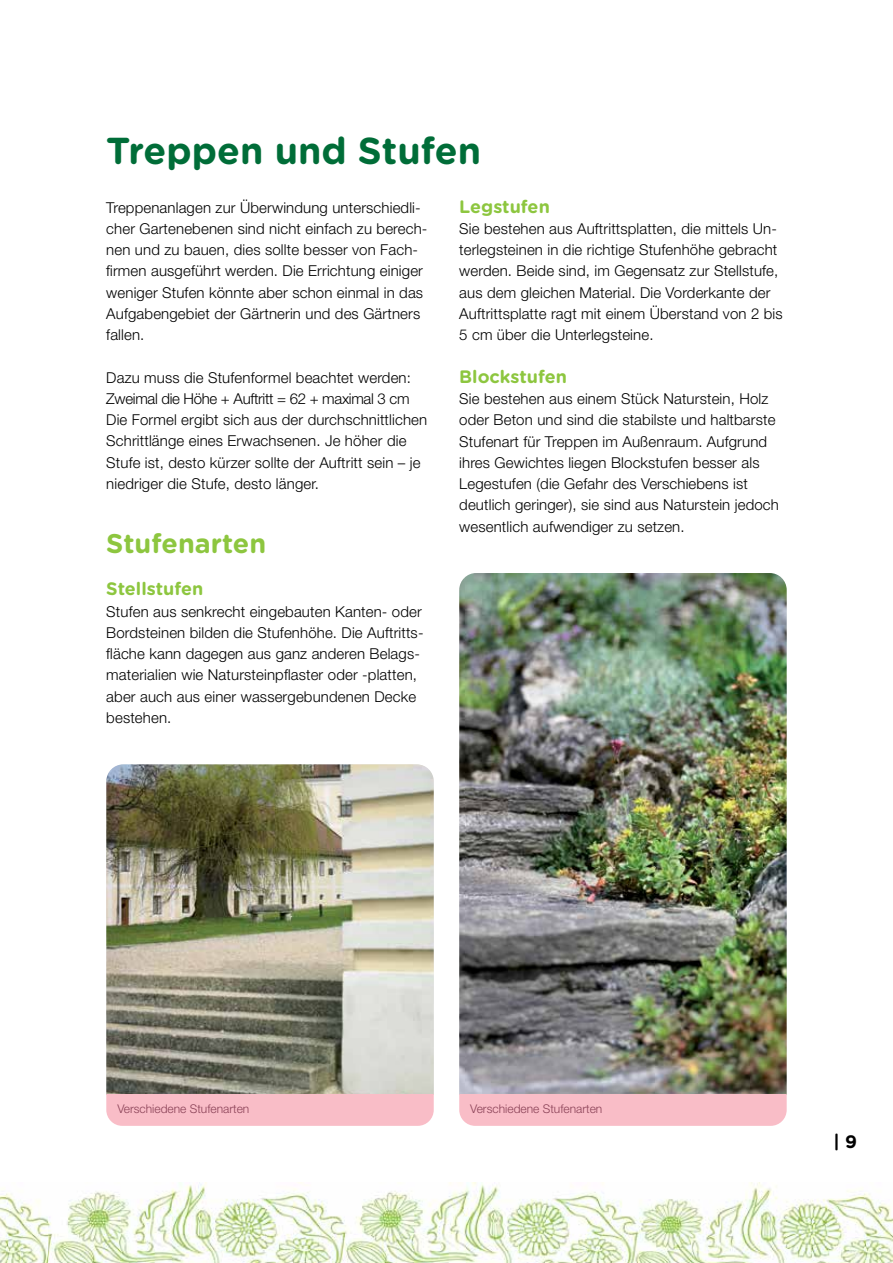
<style>
.page{position:relative;width:893px;height:1263px;background:#fff}
.page>*{position:absolute;margin:0;border:0;box-sizing:border-box;transform-origin:0 0}
.t1{font:700 37.5px "Gotham Rounded";color:#006d38}
.t2{font:700 27px "Gotham Rounded";color:#8dc63f}
.t3{font:700 18px "Gotham Rounded";color:#8dc63f}
.t4{font:700 18px "Gotham Rounded";color:#000}
.t5{font:300 15px/21.3px "Helvetica Neue LT Pro";letter-spacing:.01em;color:#000}
.t6{font:300 12px "Helvetica Neue LT Pro";color:#8b4358}
</style>
<div class="page">
<img style="left:48px;top:1182px;width:845px;height:81px">
<img style="left:0;top:1193px;width:48px;height:70px">
<img style="left:459px;top:573px;width:328px;height:521px">
<div style="left:459px;top:1094px;width:328px;height:32px;background:#f9bdc7"></div>
<img style="left:106px;top:764px;width:328px;height:330px">
<div style="left:106px;top:1094px;width:328px;height:32px;background:#f9bdc7"></div>
<h1 class="t1" style="left:106px;top:124px;width:376px">Treppen und Stufen</h1>
<p class="t5" style="left:106px;top:196px;width:323px">Treppenanlagen zur Überwindung unterschiedli&shy;cher Gartenebenen sind nicht einfach zu berech&shy;nen und zu bauen, dies sollte besser von Fach&shy;firmen ausgeführt werden. Die Errichtung einiger weniger Stufen könnte aber schon einmal in das Aufgabengebiet der Gärtnerin und des Gärtners fallen.</p>
<p class="t5" style="left:106px;top:366px;width:322px">Dazu muss die Stufenformel beachtet werden:<br>Zweimal die Höhe + Auftritt = 62 + maximal 3 cm Die Formel ergibt sich aus der durchschnittlichen Schrittlänge eines Erwachsenen. Je höher die Stufe ist, desto kürzer sollte der Auftritt sein – je niedriger die Stufe, desto länger.</p>
<p class="t3" style="left:459px;top:193px;width:92px">Legstufen</p>
<p class="t5" style="left:459px;top:218px;width:325px">Sie bestehen aus Auftrittsplatten, die mittels Un&shy;terlegsteinen in die richtige Stufenhöhe gebracht werden. Beide sind, im Gegensatz zur Stellstufe, aus dem gleichen Material. Die Vorderkante der Auftrittsplatte ragt mit einem Überstand von 2 bis 5 cm über die Unterlegsteine.</p>
<p class="t3" style="left:459px;top:363px;width:109px">Blockstufen</p>
<p class="t5" style="left:459px;top:388px;width:321px">Sie bestehen aus einem Stück Naturstein, Holz oder Beton und sind die stabilste und haltbarste Stufenart für Treppen im Außenraum. Aufgrund ihres Gewichtes liegen Blockstufen besser als Legestufen (die Gefahr des Verschiebens ist deutlich geringer), sie sind aus Naturstein jedoch wesentlich aufwendiger zu setzen.</p>
<h2 class="t2" style="left:106px;top:523px;width:162px">Stufenarten</h2>
<p class="t3" style="left:106px;top:576px;width:99px">Stellstufen</p>
<p class="t5" style="left:106px;top:600px;width:319px">Stufen aus senkrecht eingebauten Kanten- oder Bordsteinen bilden die Stufenhöhe. Die Auftritts&shy;fläche kann dagegen aus ganz anderen Belags&shy;materialien wie Natursteinpflaster oder -platten, aber auch aus einer wassergebundenen Decke bestehen.</p>
<p class="t6" style="left:117px;top:1101px;width:134px">Verschiedene Stufenarten</p>
<p class="t6" style="left:470px;top:1101px;width:134px">Verschiedene Stufenarten</p>
<p class="t4" style="left:833px;top:1128px;width:25px">| 9</p>
</div>
